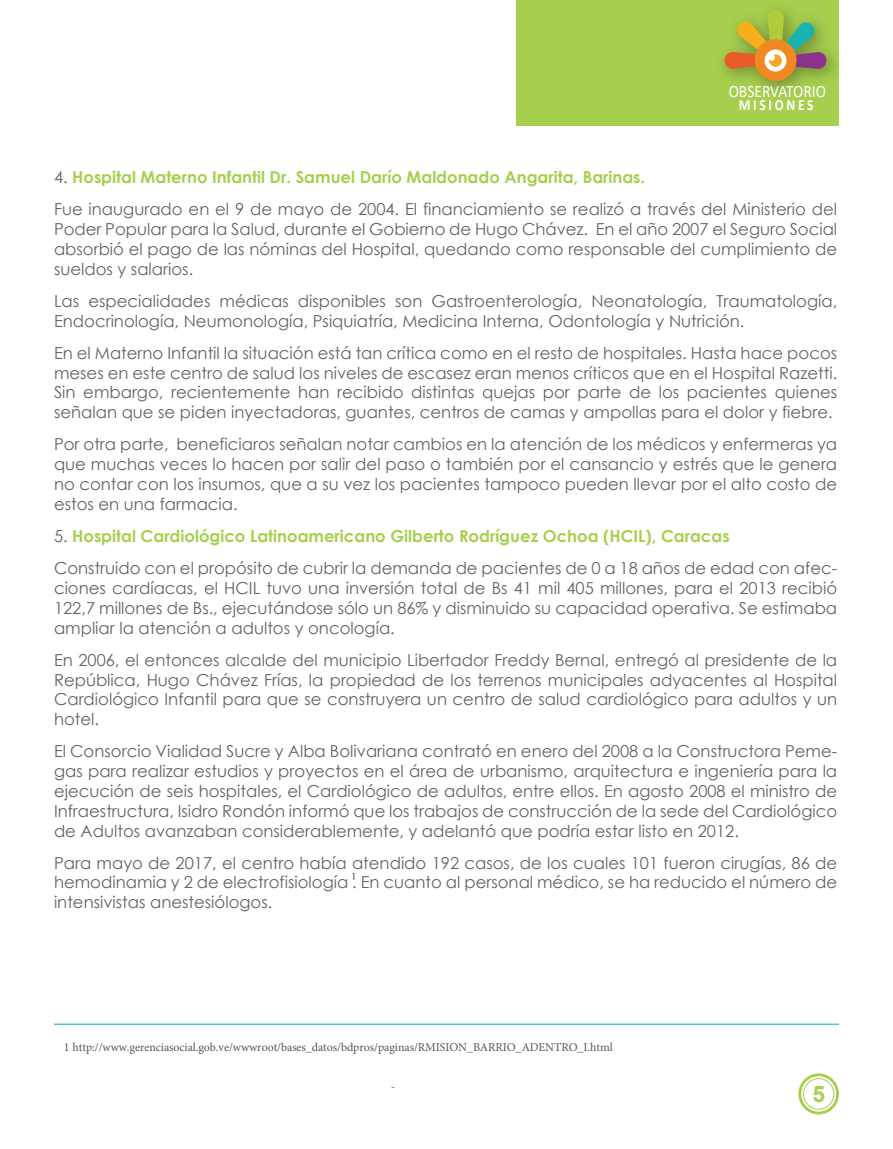
<style>
.page{position:relative;width:893px;height:1149px;background:#fff}
.page>*{position:absolute;margin:0;border:0;box-sizing:border-box;transform-origin:0 0}
.t1{font:700 22.8px "Arial";color:#a7cf4e}
.t2{font:17.4px "Calibri";color:#fff;scale:.89 1}
.t3{font:16.5px/19.8px "Century Gothic";color:#636366;text-align:justify}
.t4{font:700 15.45px "Calibri";letter-spacing:.2em;color:#fff;scale:.87 1}
.t5{font:12px "Minion Pro";letter-spacing:-.01em;color:#57585a}
.t6{font:9.6px "Century Gothic";color:#231f20}
.s1{font-weight:700;color:#a7cf4e}
</style>
<div class="page">
<div style="left:517px;top:0;width:322px;height:125px;background:#a7cf4e"></div>
<svg style="left:724px;top:9px;width:103px;height:74px"></svg>
<div style="left:755px;top:39px;width:41px;height:42px;background:#f18922;border-radius:50%"></div>
<div style="left:764px;top:49px;width:22px;height:22px;background:#fff;border-radius:50%"></div>
<div style="left:769px;top:54px;width:13px;height:13px;background:#f6a41f;border-radius:50%"></div>
<div style="left:769px;top:54px;width:6px;height:7px;background:#fff;border-radius:50%"></div>
<svg style="left:800px;top:1074px;width:37px;height:38px"></svg>
<div style="left:798px;top:1072px;width:41px;height:42px;border:3px solid #a7cf4e;border-radius:50%"></div>
<div style="left:803px;top:1077px;width:31px;height:32px;border:1px solid #a7cf4e;border-radius:50%"></div>
<hr style="left:54px;top:1023px;width:785px;height:1px;background:#00b0b0">
<p class="t2" style="left:729px;top:79px;width:111px">OBSERVATORIO</p>
<p class="t4" style="left:739px;top:94px;width:88px">MISIONES</p>
<p class="t3" style="left:54px;top:161px;width:785px;line-height:32.1px">4. <span class="s1">Hospital Materno Infantil Dr. Samuel Darío Maldonado Angarita, Barinas.<br></span>Fue inaugurado en el 9 de mayo de 2004. El financiamiento se realizó a través del Ministerio del</p>
<p class="t3" style="left:54px;top:219px;width:785px">Poder Popular para la Salud, durante el Gobierno de Hugo Chávez. En el año 2007 el Seguro Social absorbió el pago de las nóminas del Hospital, quedando como responsable del cumplimiento de sueldos y salarios.</p>
<p class="t3" style="left:54px;top:291px;width:785px">Las especialidades médicas disponibles son Gastroenterología, Neonatología, Traumatología,<br>Endocrinología, Neumonología, Psiquiatría, Medicina Interna, Odontología y Nutrición.</p>
<p class="t3" style="left:54px;top:342px;width:785px">En el Materno Infantil la situación está tan crítica como en el resto de hospitales. Hasta hace pocos meses en este centro de salud los niveles de escasez eran menos críticos que en el Hospital Razetti.<br>Sin embargo, recientemente han recibido distintas quejas por parte de los pacientes quienes señalan que se piden inyectadoras, guantes, centros de camas y ampollas para el dolor y fiebre.</p>
<p class="t3" style="left:54px;top:434px;width:785px">Por otra parte, beneficiaros señalan notar cambios en la atención de los médicos y enfermeras ya que muchas veces lo hacen por salir del paso o también por el cansancio y estrés que le genera no contar con los insumos, que a su vez los pacientes tampoco pueden llevar por el alto costo de estos en una farmacia.</p>
<p class="t3" style="left:54px;top:519px;width:785px;line-height:32.1px">5. <span class="s1">Hospital Cardiológico Latinoamericano Gilberto Rodríguez Ochoa (HCIL), Caracas<br></span>Construido con el propósito de cubrir la demanda de pacientes de 0 a 18 años de edad con afec-</p>
<p class="t3" style="left:54px;top:577px;width:785px">ciones cardíacas, el HCIL tuvo una inversión total de Bs 41 mil 405 millones, para el 2013 recibió 122,7 millones de Bs., ejecutándose sólo un 86% y disminuido su capacidad operativa. Se estimaba ampliar la atención a adultos y oncología.</p>
<p class="t3" style="left:54px;top:649px;width:785px">En 2006, el entonces alcalde del municipio Libertador Freddy Bernal, entregó al presidente de la República, Hugo Chávez Frías, la propiedad de los terrenos municipales adyacentes al Hospital Cardiológico Infantil para que se construyera un centro de salud cardiológico para adultos y un hotel.</p>
<p class="t3" style="left:54px;top:741px;width:785px">El Consorcio Vialidad Sucre y Alba Bolivariana contrató en enero del 2008 a la Constructora Peme&shy;gas para realizar estudios y proyectos en el área de urbanismo, arquitectura e ingeniería para la ejecución de seis hospitales, el Cardiológico de adultos, entre ellos. En agosto 2008 el ministro de Infraestructura, Isidro Rondón informó que los trabajos de construcción de la sede del Cardiológico de Adultos avanzaban considerablemente, y adelantó que podría estar listo en 2012.</p>
<p class="t3" style="left:54px;top:852px;width:785px">Para mayo de 2017, el centro había atendido 192 casos, de los cuales 101 fueron cirugías, 86 de hemodinamia y 2 de electrofisiología . En cuanto al personal médico, se ha reducido el número de intensivistas anestesiólogos.</p>
<p class="t6" style="left:351px;top:869px;width:7px">1</p>
<p class="t5" style="left:64px;top:1038px;width:550px">1 http://www.gerenciasocial.gob.ve/wwwroot/bases_datos/bdpros/paginas/RMISION_BARRIO_ADENTRO_I.html</p>
<h1 class="t1" style="left:812px;top:1077px;width:14px">5</h1>
</div>
